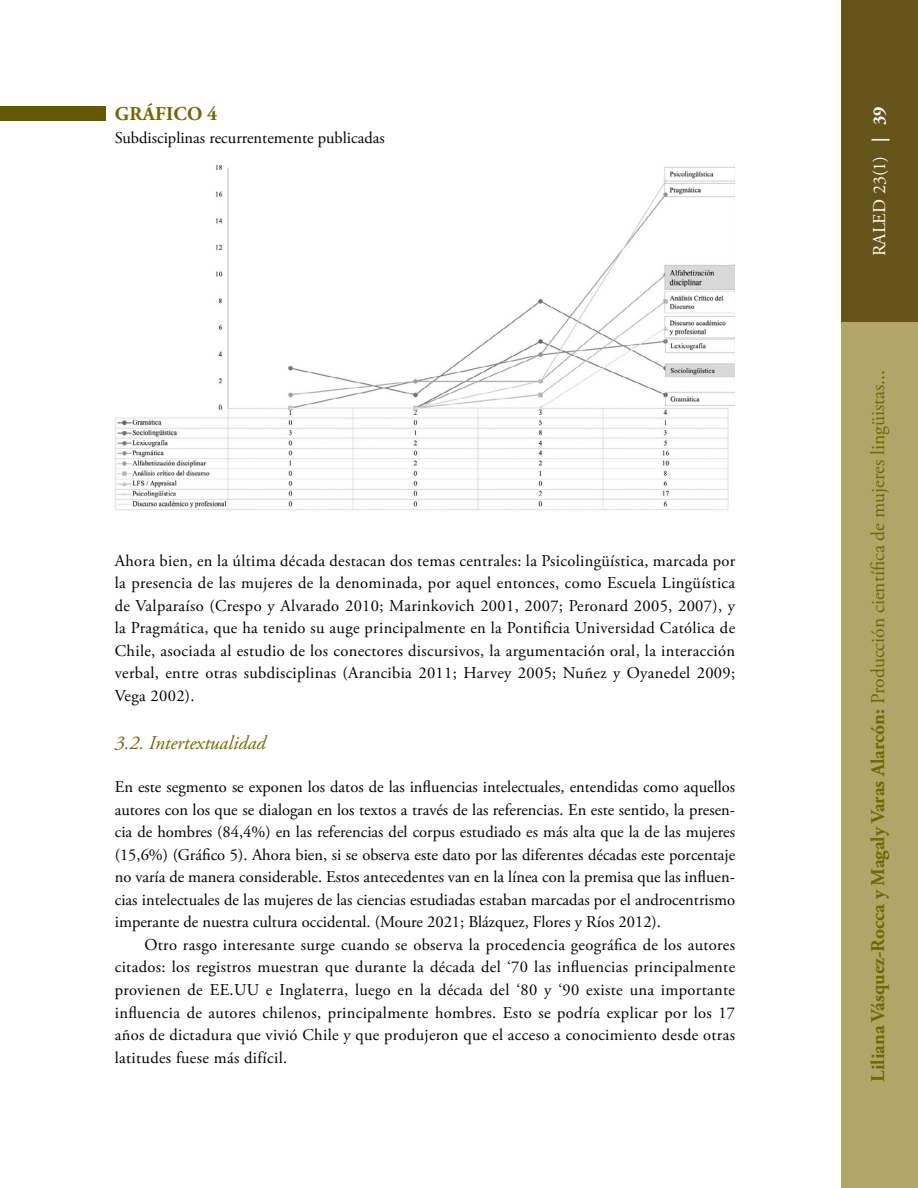
<style>
.page{position:relative;width:918px;height:1188px;background:#fff}
.page>*{position:absolute;margin:0;border:0;box-sizing:border-box;transform-origin:0 0}
.t1{font:19.5px "Adobe Garamond Pro";color:#746600}
.t2{font:italic 19.5px "Adobe Garamond Pro";color:#746600}
.t3{font:700 19.5px "Adobe Garamond Pro";letter-spacing:.015em;color:#746600}
.t4{font:18px "Adobe Garamond Pro";color:#fff}
.t5{font:16.5px/22.5px "Adobe Garamond Pro";letter-spacing:.02em;color:#000;text-align:justify}
.s1{font-weight:700}
</style>
<div class="page">
<div style="left:841px;top:0;width:77px;height:1188px;background:#b3a46a"></div>
<div style="left:841px;top:0;width:77px;height:322px;background:#67541a"></div>
<div style="left:0;top:106px;width:106px;height:14px;background:#645700"></div>
<img style="left:115px;top:164px;width:619px;height:346px">
<p class="t3" style="left:115px;top:103px;width:104px">GRÁFICO 4</p>
<p class="t5" style="left:115px;top:127px;width:272px">Subdisciplinas recurrentemente publicadas</p>
<p class="t5" style="left:115px;top:550px;width:622px">Ahora bien, en la última década destacan dos temas centrales: la Psicolingüística, marcada por la presencia de las mujeres de la denominada, por aquel entonces, como Escuela Lingüística de Valparaíso (Crespo y Alvarado 2010; Marinkovich 2001, 2007; Peronard 2005, 2007), y la Pragmática, que ha tenido su auge principalmente en la Pontificia Universidad Católica de Chile, asociada al estudio de los conectores discursivos, la argumentación oral, la interacción verbal, entre otras subdisciplinas (Arancibia 2011; Harvey 2005; Nuñez y Oyanedel 2009; Vega 2002).</p>
<p class="t2" style="left:115px;top:731px;width:152px">3.2. Intertextualidad</p>
<p class="t5" style="left:115px;top:777px;width:622px">En este segmento se exponen los datos de las influencias intelectuales, entendidas como aquellos autores con los que se dialogan en los textos a través de las referencias. En este sentido, la presen&shy;cia de hombres (84,4%) en las referencias del corpus estudiado es más alta que la de las mujeres (15,6%) (Gráfico 5). Ahora bien, si se observa este dato por las diferentes décadas este porcentaje no varía de manera considerable. Estos antecedentes van en la línea con la premisa que las influen&shy;cias intelectuales de las mujeres de las ciencias estudiadas estaban marcadas por el androcentrismo imperante de nuestra cultura occidental. (Moure 2021; Blázquez, Flores y Ríos 2012).</p>
<p class="t5" style="left:115px;top:934px;width:622px;text-indent:30px">Otro rasgo interesante surge cuando se observa la procedencia geográfica de los autores citados: los registros muestran que durante la década del ‘70 las influencias principalmente provienen de EE.UU e Inglaterra, luego en la década del ‘80 y ‘90 existe una importante influencia de autores chilenos, principalmente hombres. Esto se podría explicar por los 17 años de dictadura que vivió Chile y que produjeron que el acceso a conocimiento desde otras latitudes fuese más difícil.</p>
<p class="t4" style="left:869px;top:256px;width:151px;rotate:-90deg">RALED 23(1) <span class="s1">| 39</span></p>
<p class="t1" style="left:866px;top:1082px;width:713px;rotate:-90deg"><span class="s1">Liliana Vásquez-Rocca y Magaly Varas Alarcón:</span> Producción científica de mujeres lingüistas...</p>
</div>
